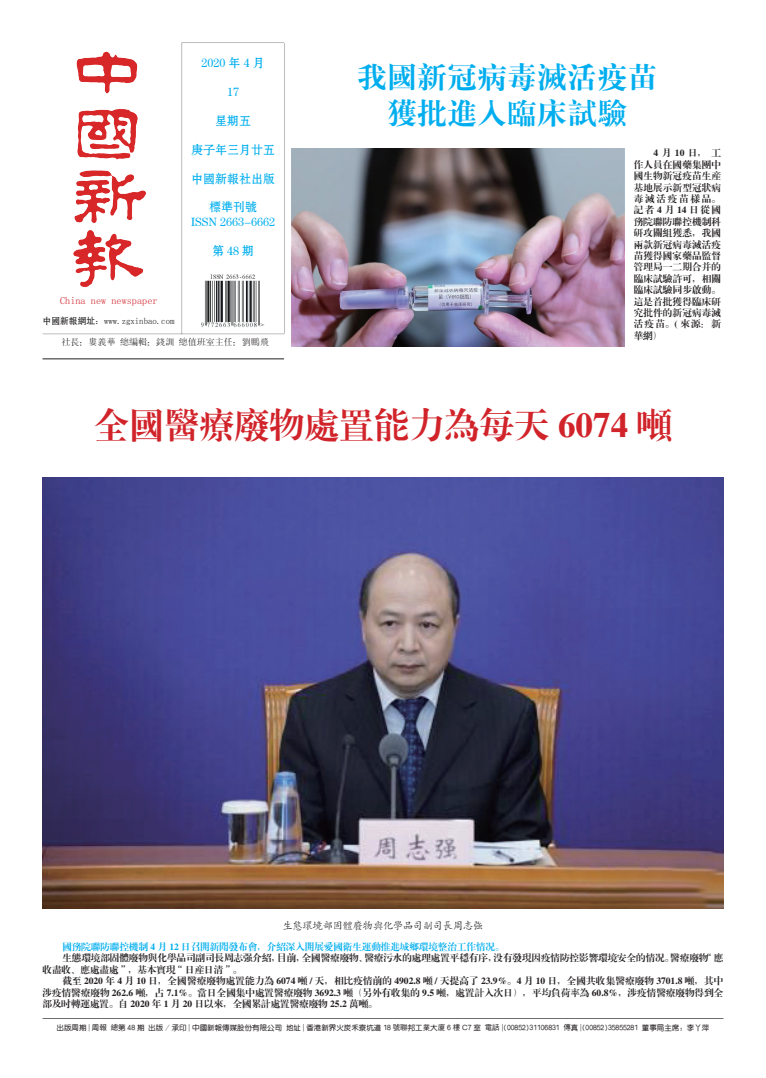
<style>
.page{position:relative;width:766px;height:1078px;background:#fff}
.page>*{position:absolute;margin:0;border:0;box-sizing:border-box;transform-origin:0 0}
.t1{font:35px "CT Biao Song SF";color:#d1232a}
.t2{font:30px/36px "Sungti CSEG Bold T GB";color:#00aeef;text-align:center}
.t3{font:12px/14.4px "FZSHFW GB1 0";color:#00aeef;text-align:center}
.t4{font:10.2px "Fang Song";color:#d1232a}
.t5{font:10px "CT Kai Ti SF";color:#231f20}
.t6{font:9.5px/11.4px "CT Biao Song SF";color:#231f20;text-align:justify}
.t7{font:9.5px "CT Biao Song SF";color:#00aeef}
.t8{font:9px "CT Song Ti SF";color:#231f20}
.t9{font:8.8px "Sim Sun";color:#231f20}
.t10{font:7.5px "H Ye 3 gf";color:#231f20}
.s1{font-family:"FZSHFW GB1 0"}
.s2{font-family:"Sim Hei"}
</style>
<div class="page">
<hr style="left:43px;top:1017px;width:680px;height:1px;background:#6c6d70">
<hr style="left:43px;top:333px;width:241px;height:1px;background:#231f20">
<img style="left:201px;top:274px;width:64px;height:53px">
<img style="left:73px;top:51px;width:73px;height:236px">
<hr style="left:284px;top:43px;width:1px;height:291px;background:#231f20">
<hr style="left:181px;top:43px;width:1px;height:291px;background:#231f20">
<hr style="left:182px;top:42px;width:102px;height:1px;background:#231f20">
<hr style="left:43px;top:358px;width:241px;height:1px;background:#231f20">
<img style="left:291px;top:148px;width:333px;height:198px">
<img style="left:43px;top:477px;width:680px;height:431px">
<p class="t4" style="left:60px;top:295px;width:99px">China new newspaper</p>
<p class="t9" style="left:43px;top:316px;width:133px"><span class="s1">中国新报网址</span>：www.zgxinbao.com</p>
<p class="t3" style="left:201px;top:56px;width:64px">2020 年 4 月</p>
<p class="t3" style="left:227px;top:85px;width:13px">17</p>
<p class="t3" style="left:215px;top:114px;width:37px">星期五</p>
<p class="t3" style="left:191px;top:143px;width:85px">庚子年三月廿五</p>
<p class="t3" style="left:191px;top:172px;width:85px">中国新报社出版</p>
<p class="t3" style="left:191px;top:200px;width:86px">标准刊号<br>ISSN 2663-6662</p>
<p class="t3" style="left:212px;top:244px;width:43px">第48期</p>
<p class="t8" style="left:62px;top:337px;width:208px">社长：娄义华 总编辑：钱训 总值班室主任：刘鹏飞</p>
<h2 class="t2" style="left:357px;top:59px;width:302px">我国新冠病毒灭活疫苗获批进入临床试验</h2>
<p class="t6" style="left:633px;top:148px;width:89px;text-indent:20px">4月10日，工作人员在国药集团中国生物新冠疫苗生产基地展示新型冠状病毒灭活疫苗样品。记者4月14日从国务院联防联控机制科研攻关组获悉，我国两款新冠病毒灭活疫苗获得国家药品监督管理局一二期合并的临床试验许可，相关临床试验同步启动。这是首批获得临床研究批件的新冠病毒灭活疫苗。( 来源：新华网）</p>
<h1 class="t1" style="left:94px;top:407px;width:579px">全国医疗废物处置能力为每天 6074 吨</h1>
<p class="t5" style="left:283px;top:920px;width:201px">生态环境部固体废物与化学品司副司长周志强</p>
<p class="t7" style="left:62px;top:941px;width:443px">国务院联防联控机制 4 月 12 日召开新闻发布会，介绍深入开展爱国卫生运动推进城乡环境整治工作情况。</p>
<p class="t6" style="left:43px;top:952px;width:682px;text-indent:20px">生态环境部固体废物与化学品司副司长周志强介绍，目前，全国医疗废物、医疗污水的处理处置平稳有序，没有发现因疫情防控影响环境安全的情况。医疗废物“应收尽收、应处尽处”，基本实现“日产日清”。</p>
<p class="t6" style="left:43px;top:975px;width:682px;text-indent:20px">截至 2020 年 4 月 10 日，全国医疗废物处置能力为 6074 吨 / 天，相比疫情前的 4902.8 吨 / 天提高了 23.9%。4 月 10 日，全国共收集医疗废物 3701.8 吨，其中涉疫情医疗废物 262.6 吨，占 7.1%。当日全国集中处置医疗废物 3692.3 吨（另外有收集的 9.5 吨，处置计入次日），平均负荷率为 60.8%，涉疫情医疗废物得到全部及时转运处置。自 2020 年 1 月 20 日以来，全国累计处置医疗废物 25.2 万吨。</p>
<p class="t10" style="left:57px;top:1023px;width:654px">出版周期 | 周<span class="s2">報總</span>第 48 期 出版 / 承印 | 中国新报传媒股份有限公司 地址 | 香港新界火炭禾寮坑道 18 <span class="s2">號聯</span>邦工<span class="s2">業</span>大<span class="s2">廈</span> 6 <span class="s2">樓</span> C7 室 <span class="s2">電話</span> |(00852)31106831 <span class="s2">傳</span>真 |(00852)35855281 董事局主席：李丫萍</p>
</div>
